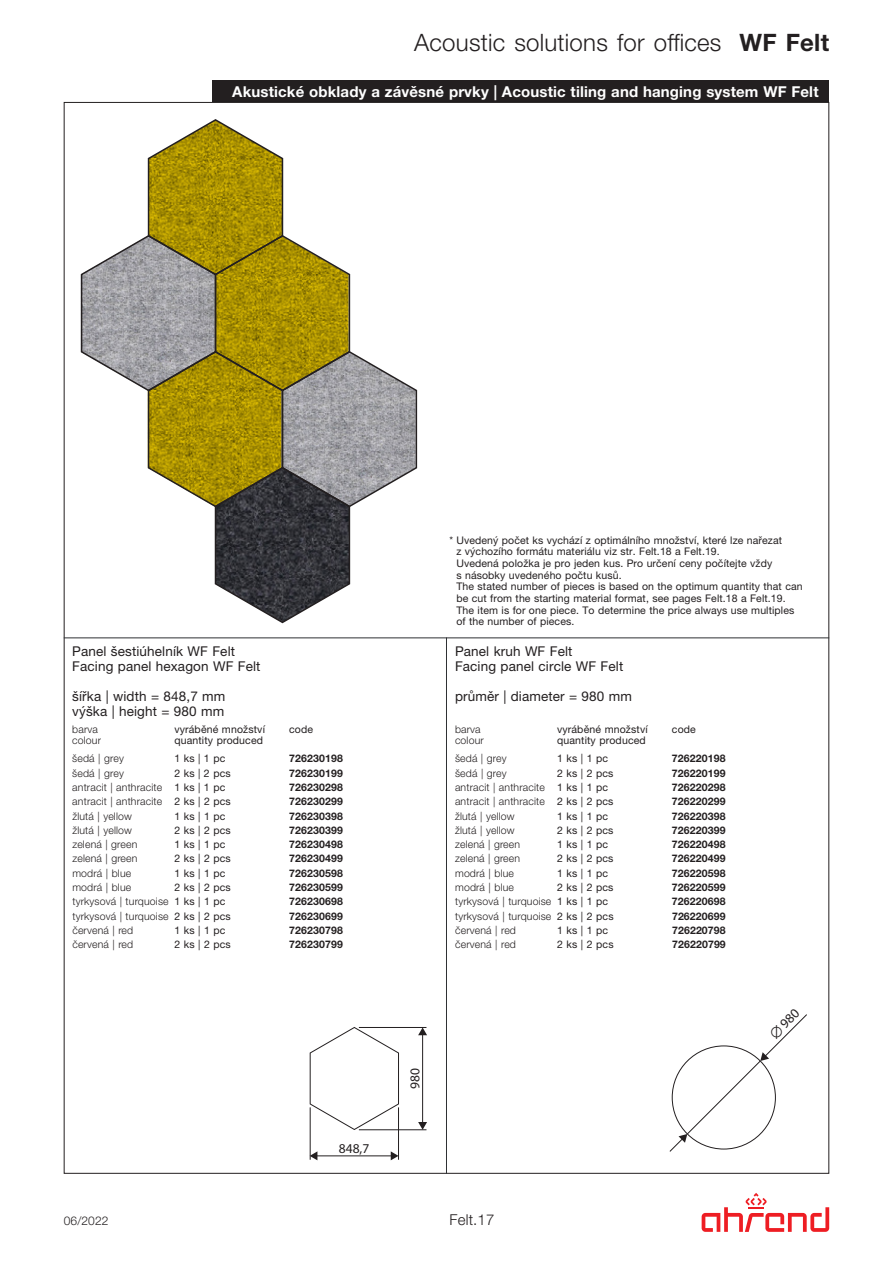
<style>
.page{position:relative;width:893px;height:1263px;background:#fff}
.page>*{position:absolute;margin:0;border:0;box-sizing:border-box;transform-origin:0 0}
.t1{font:300 24px "Helvetica Neue LT Pro";letter-spacing:.01em;color:#231f20}
.t2{font:700 15px "Helvetica Neue LT Pro";letter-spacing:.01em;color:#fff}
.t3{font:300 15px "Helvetica Neue LT Pro";letter-spacing:.01em;color:#231f20}
.t4{font:13.5px/14.9px "Helvetica Neue LT Pro";letter-spacing:.01em;color:#231f20}
.t5{font:13.5px "Myriad Pro";color:#231f20}
.t6{font:300 12px "Helvetica Neue LT Pro";letter-spacing:.01em;color:#231f20}
.t7{font:10.5px/11.6px "Helvetica Neue LT Pro";letter-spacing:.01em;color:#231f20}
.t8{font:300 10.5px/11.6px "Helvetica Neue LT Pro";letter-spacing:.015em;color:#231f20}
.t9{font:700 10.5px "Helvetica Neue LT Pro";letter-spacing:.015em;color:#231f20}
.s1{font-weight:700}
.s2{font-weight:400}
</style>
<div class="page">
<svg style="left:702px;top:1193px;width:127px;height:39px"></svg>
<svg style="left:80px;top:119px;width:338px;height:505px"></svg>
<div style="left:213px;top:81px;width:616px;height:21px;background:#231f20"></div>
<svg style="left:309px;top:1027px;width:90px;height:103px"></svg>
<hr style="left:359px;top:1027px;width:67px;height:1px;background:#231f20">
<hr style="left:359px;top:1129px;width:67px;height:1px;background:#231f20">
<hr style="left:310px;top:1107px;width:1px;height:53px;background:#231f20">
<hr style="left:398px;top:1107px;width:1px;height:53px;background:#231f20">
<hr style="left:422px;top:1034px;width:1px;height:89px;background:#231f20">
<svg style="left:418px;top:1027px;width:9px;height:8px"></svg>
<svg style="left:418px;top:1122px;width:9px;height:8px"></svg>
<hr style="left:316px;top:1155px;width:76px;height:1px;background:#231f20">
<svg style="left:310px;top:1151px;width:7px;height:9px"></svg>
<svg style="left:391px;top:1151px;width:7px;height:9px"></svg>
<hr style="left:64px;top:637px;width:765px;height:1px;background:#2f3134">
<hr style="left:446px;top:637px;width:1px;height:537px;background:#2f3134">
<svg style="left:669px;top:1014px;width:138px;height:138px"></svg>
<h1 class="t1" style="left:414px;top:28px;width:416px">Acoustic solutions for offices <span class="s1">WF Felt</span></h1>
<h2 class="t2" style="left:232px;top:82px;width:588px">Akustické obklady a závěsné prvky | Acoustic tiling and hanging system WF Felt</h2>
<p class="t4" style="left:72px;top:644px;width:190px">Panel šestiúhelník WF Felt<br>Facing panel hexagon WF Felt</p>
<p class="t4" style="left:72px;top:688px;width:155px">šířka | width = 848,7 mm výška | height = 980 mm</p>
<p class="t8" style="left:72px;top:723px;width:30px">barva colour</p>
<p class="t7" style="left:174px;top:723px;width:92px">vyráběné množství quantity produced</p>
<p class="t7" style="left:289px;top:723px;width:26px">code</p>
<p class="t8" style="left:72px;top:753px;width:53px">šedá | grey</p>
<p class="t7" style="left:174px;top:753px;width:52px">1 ks | 1 pc</p>
<p class="t9" style="left:289px;top:752px;width:55px">726230198</p>
<p class="t8" style="left:72px;top:767px;width:53px">šedá | grey</p>
<p class="t7" style="left:174px;top:767px;width:58px">2 ks | 2 pcs</p>
<p class="t9" style="left:289px;top:766px;width:55px">726230199</p>
<p class="t8" style="left:72px;top:781px;width:155px">antracit | anthracite <span class="s2">1 ks | 1 pc</span></p>
<p class="t9" style="left:289px;top:781px;width:55px">726230298</p>
<p class="t8" style="left:72px;top:795px;width:160px">antracit | anthracite <span class="s2">2 ks | 2 pcs</span></p>
<p class="t9" style="left:289px;top:795px;width:55px">726230299</p>
<p class="t8" style="left:72px;top:810px;width:61px">žlutá | yellow</p>
<p class="t7" style="left:174px;top:810px;width:52px">1 ks | 1 pc</p>
<p class="t9" style="left:289px;top:809px;width:55px">726230398</p>
<p class="t8" style="left:72px;top:824px;width:61px">žlutá | yellow</p>
<p class="t7" style="left:174px;top:824px;width:58px">2 ks | 2 pcs</p>
<p class="t9" style="left:289px;top:824px;width:55px">726230399</p>
<p class="t8" style="left:72px;top:838px;width:67px">zelená | green</p>
<p class="t7" style="left:174px;top:838px;width:52px">1 ks | 1 pc</p>
<p class="t9" style="left:289px;top:838px;width:55px">726230498</p>
<p class="t8" style="left:72px;top:853px;width:67px">zelená | green</p>
<p class="t7" style="left:174px;top:853px;width:58px">2 ks | 2 pcs</p>
<p class="t9" style="left:289px;top:852px;width:55px">726230499</p>
<p class="t8" style="left:72px;top:867px;width:60px">modrá | blue</p>
<p class="t7" style="left:174px;top:867px;width:52px">1 ks | 1 pc</p>
<p class="t9" style="left:289px;top:866px;width:55px">726230598</p>
<p class="t8" style="left:72px;top:881px;width:60px">modrá | blue</p>
<p class="t7" style="left:174px;top:881px;width:58px">2 ks | 2 pcs</p>
<p class="t9" style="left:289px;top:881px;width:55px">726230599</p>
<p class="t8" style="left:72px;top:896px;width:155px">tyrkysová | turquoise <span class="s2">1 ks | 1 pc</span></p>
<p class="t9" style="left:289px;top:895px;width:55px">726230698</p>
<p class="t8" style="left:72px;top:910px;width:160px">tyrkysová | turquoise <span class="s2">2 ks | 2 pcs</span></p>
<p class="t9" style="left:289px;top:909px;width:55px">726230699</p>
<p class="t8" style="left:72px;top:924px;width:62px">červená | red</p>
<p class="t7" style="left:174px;top:924px;width:52px">1 ks | 1 pc</p>
<p class="t9" style="left:289px;top:924px;width:55px">726230798</p>
<p class="t8" style="left:72px;top:938px;width:62px">červená | red</p>
<p class="t7" style="left:174px;top:939px;width:58px">2 ks | 2 pcs</p>
<p class="t9" style="left:289px;top:938px;width:55px">726230799</p>
<p class="t7" style="left:456px;top:534px;width:348px;text-indent:-7px">* Uvedený počet ks vychází z optimálního množství, které lze nařezat<br>z výchozího formátu materiálu viz str. Felt.18 a Felt.19.<br>Uvedená položka je pro jeden kus. Pro určení ceny počítejte vždy<br>s násobky uvedeného počtu kusů.<br>The stated number of pieces is based on the optimum quantity that can be cut from the starting material format, see pages Felt.18 a Felt.19.<br>The item is for one piece. To determine the price always use multiples of the number of pieces.</p>
<p class="t4" style="left:455px;top:644px;width:170px">Panel kruh WF Felt<br>Facing panel circle WF Felt</p>
<p class="t4" style="left:455px;top:688px;width:178px">průměr | diameter = 980 mm</p>
<p class="t8" style="left:455px;top:723px;width:30px">barva colour</p>
<p class="t7" style="left:557px;top:723px;width:92px">vyráběné množství quantity produced</p>
<p class="t7" style="left:672px;top:723px;width:26px">code</p>
<p class="t8" style="left:455px;top:753px;width:53px">šedá | grey</p>
<p class="t7" style="left:557px;top:753px;width:52px">1 ks | 1 pc</p>
<p class="t9" style="left:672px;top:752px;width:55px">726220198</p>
<p class="t8" style="left:455px;top:767px;width:53px">šedá | grey</p>
<p class="t7" style="left:557px;top:767px;width:58px">2 ks | 2 pcs</p>
<p class="t9" style="left:672px;top:766px;width:55px">726220199</p>
<p class="t8" style="left:455px;top:781px;width:155px">antracit | anthracite <span class="s2">1 ks | 1 pc</span></p>
<p class="t9" style="left:672px;top:781px;width:55px">726220298</p>
<p class="t8" style="left:455px;top:795px;width:160px">antracit | anthracite <span class="s2">2 ks | 2 pcs</span></p>
<p class="t9" style="left:672px;top:795px;width:55px">726220299</p>
<p class="t8" style="left:455px;top:810px;width:61px">žlutá | yellow</p>
<p class="t7" style="left:557px;top:810px;width:52px">1 ks | 1 pc</p>
<p class="t9" style="left:672px;top:809px;width:55px">726220398</p>
<p class="t8" style="left:455px;top:824px;width:61px">žlutá | yellow</p>
<p class="t7" style="left:557px;top:824px;width:58px">2 ks | 2 pcs</p>
<p class="t9" style="left:672px;top:824px;width:55px">726220399</p>
<p class="t8" style="left:455px;top:838px;width:67px">zelená | green</p>
<p class="t7" style="left:557px;top:838px;width:52px">1 ks | 1 pc</p>
<p class="t9" style="left:672px;top:838px;width:55px">726220498</p>
<p class="t8" style="left:455px;top:853px;width:67px">zelená | green</p>
<p class="t7" style="left:557px;top:853px;width:58px">2 ks | 2 pcs</p>
<p class="t9" style="left:672px;top:852px;width:55px">726220499</p>
<p class="t8" style="left:455px;top:867px;width:60px">modrá | blue</p>
<p class="t7" style="left:557px;top:867px;width:52px">1 ks | 1 pc</p>
<p class="t9" style="left:672px;top:866px;width:55px">726220598</p>
<p class="t8" style="left:455px;top:881px;width:60px">modrá | blue</p>
<p class="t7" style="left:557px;top:881px;width:58px">2 ks | 2 pcs</p>
<p class="t9" style="left:672px;top:881px;width:55px">726220599</p>
<p class="t8" style="left:455px;top:896px;width:155px">tyrkysová | turquoise <span class="s2">1 ks | 1 pc</span></p>
<p class="t9" style="left:672px;top:895px;width:55px">726220698</p>
<p class="t8" style="left:455px;top:910px;width:160px">tyrkysová | turquoise <span class="s2">2 ks | 2 pcs</span></p>
<p class="t9" style="left:672px;top:909px;width:55px">726220699</p>
<p class="t8" style="left:455px;top:924px;width:62px">červená | red</p>
<p class="t7" style="left:557px;top:924px;width:52px">1 ks | 1 pc</p>
<p class="t9" style="left:672px;top:924px;width:55px">726220798</p>
<p class="t8" style="left:455px;top:938px;width:62px">červená | red</p>
<p class="t7" style="left:557px;top:939px;width:58px">2 ks | 2 pcs</p>
<p class="t9" style="left:672px;top:938px;width:55px">726220799</p>
<p class="t6" style="left:64px;top:1213px;width:46px">06/2022</p>
<p class="t5" style="left:339px;top:1141px;width:32px">848,7</p>
<p class="t5" style="left:408px;top:1089px;width:22px;rotate:-90deg">980</p>
<h2 class="t3" style="left:450px;top:1210px;width:46px">Felt.17</h2>
</div>
